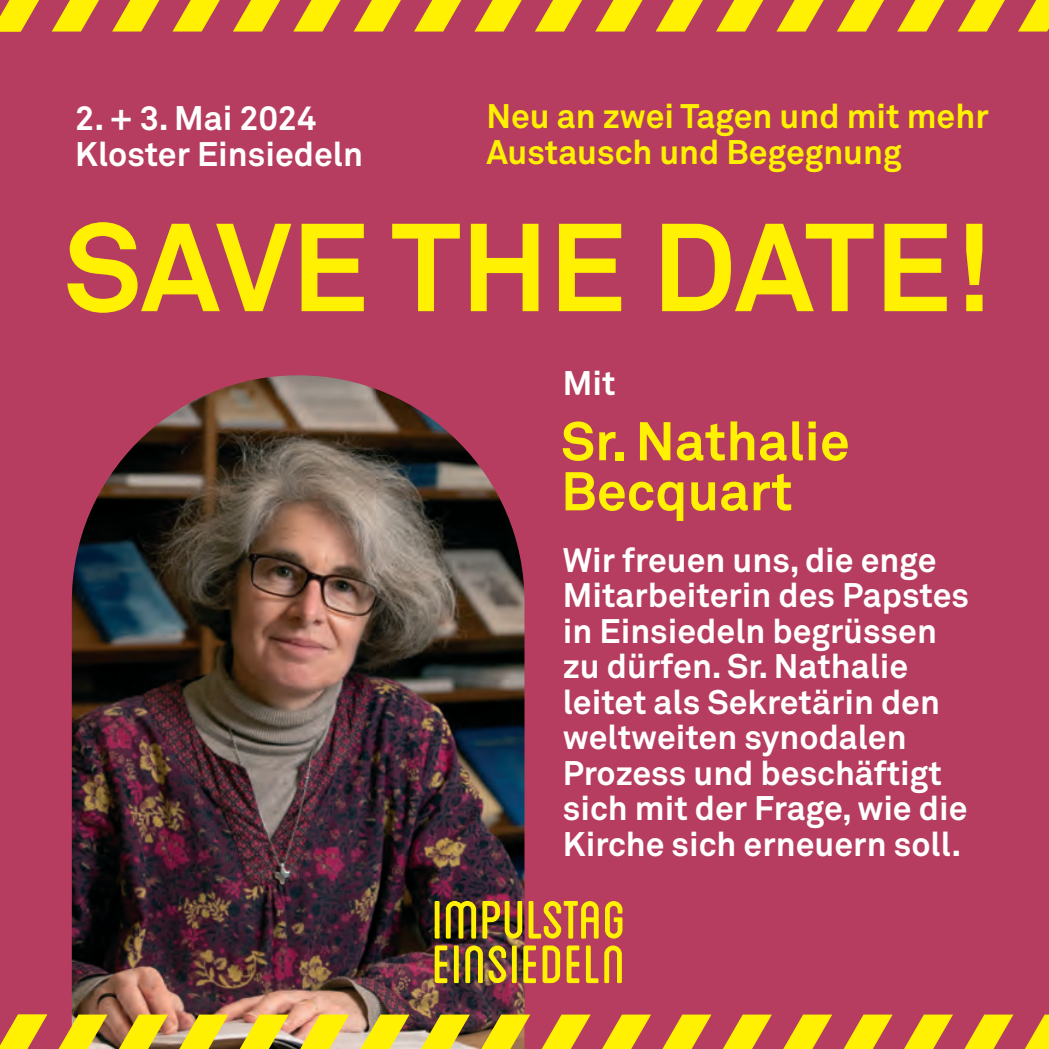
<style>
.page{position:relative;width:1049px;height:1049px;background:#b63d5f}
.page>*{position:absolute;margin:0;border:0;box-sizing:border-box;transform-origin:0 0}
.t1{font:700 123.25px "Akkurat Pro";letter-spacing:-.005em;color:#fff101}
.t2{font:700 53.75px/50px "Akkurat Pro";color:#fff101}
.t3{font:700 33.75px/35.5px "Akkurat Pro";color:#fff}
.t4{font:700 33.75px/35.5px "Akkurat Pro";color:#fff101}
</style>
<div class="page">
<img style="left:72px;top:375px;width:452px;height:639px">
<hr style="left:435px;top:901px;width:4px;height:37px;background:#fff101">
<svg style="left:446px;top:901px;width:30px;height:37px"></svg>
<svg style="left:482px;top:901px;width:40px;height:37px"></svg>
<svg style="left:528px;top:901px;width:71px;height:37px"></svg>
<svg style="left:605px;top:901px;width:17px;height:37px"></svg>
<svg style="left:435px;top:945px;width:12px;height:38px"></svg>
<div style="left:454px;top:945px;width:5px;height:38px;background:#fff101"></div>
<svg style="left:465px;top:945px;width:18px;height:38px"></svg>
<svg style="left:489px;top:945px;width:17px;height:38px"></svg>
<div style="left:512px;top:945px;width:5px;height:38px;background:#fff101"></div>
<svg style="left:523px;top:945px;width:13px;height:38px"></svg>
<svg style="left:542px;top:945px;width:18px;height:38px"></svg>
<svg style="left:567px;top:945px;width:12px;height:38px"></svg>
<svg style="left:586px;top:945px;width:12px;height:38px"></svg>
<svg style="left:604px;top:945px;width:18px;height:38px"></svg>
<svg style="left:0;top:0;width:1049px;height:32px"></svg>
<img style="left:0;top:1014px;width:1049px;height:35px">
<p class="t3" style="left:75px;top:101px;width:289px">2. + 3. Mai 2024<br>Kloster Einsiedeln</p>
<p class="t4" style="left:486px;top:99px;width:504px">Neu an zwei Tagen und mit mehr<br>Austausch und Begegnung</p>
<h1 class="t1" style="left:64px;top:191px;width:930px">SAVE THE DATE!</h1>
<p class="t3" style="left:563px;top:366px;width:54px">Mit</p>
<h2 class="t2" style="left:561px;top:417px;width:290px">Sr. Nathalie<br>Becquart</h2>
<p class="t3" style="left:563px;top:542px;width:408px">Wir freuen uns, die enge<br>Mitarbeiterin des Papstes in Einsiedeln begrüssen zu dürfen. Sr. Nathalie leitet als Sekretärin den weltweiten synodalen<br>Prozess und beschäftigt sich mit der Frage, wie die<br>Kirche sich erneuern soll.</p>
</div>
